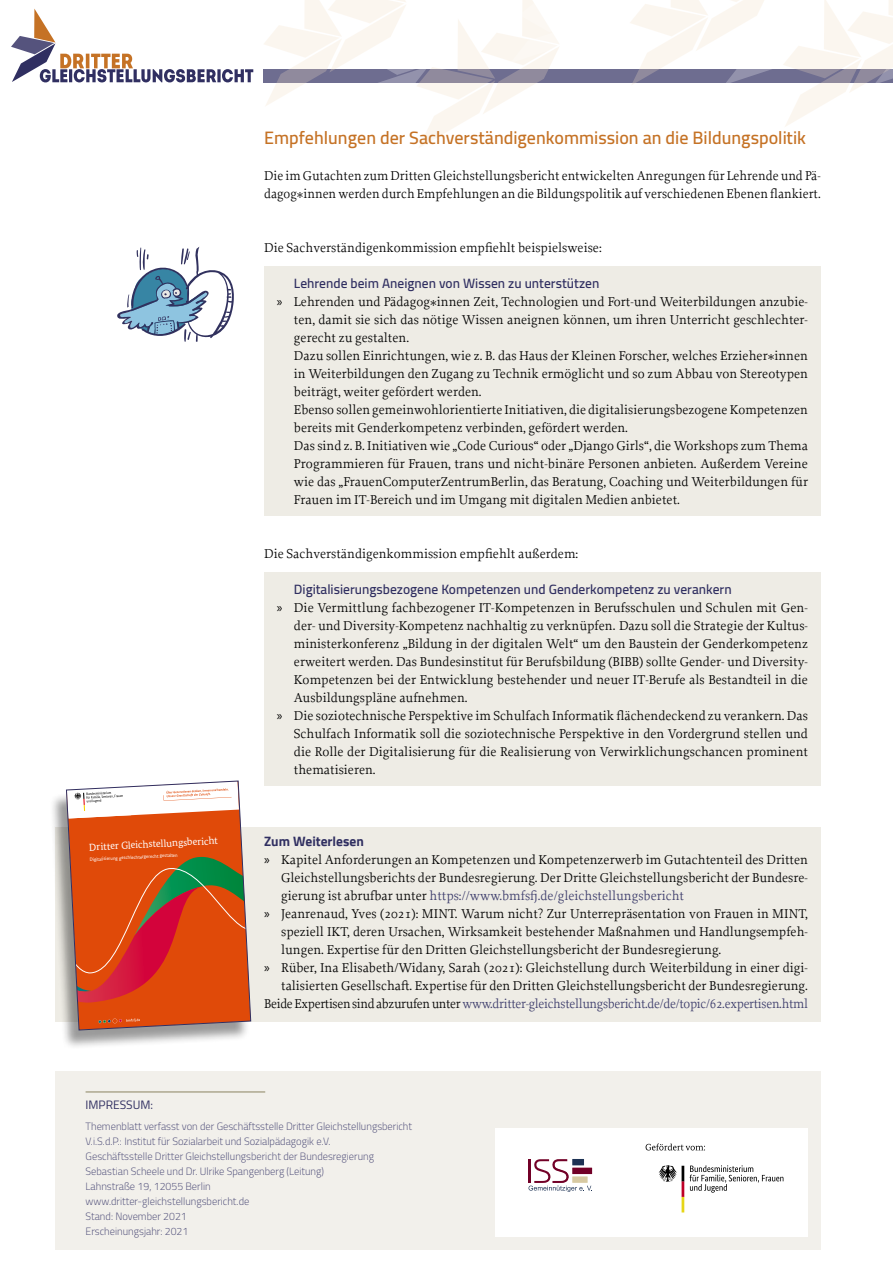
<style>
.page{position:relative;width:893px;height:1263px;background:#fff}
.page>*{position:absolute;margin:0;border:0;box-sizing:border-box;transform-origin:0 0}
.U2{font:600 18px "Cairo";color:#c57225}
.t1{font:300 16.5px "Cairo";color:#302f61}
.Kasten-Aufzählung{font:13.5px/18px "Proforma";color:#000;text-align:justify}
.Copy{font:13.5px/18px "Proforma";color:#000}
.Kasten-U3{font:600 13.5px "Cairo";color:#302f61}
.Kasten-Aufzählung-2{font:13.5px "Proforma";letter-spacing:-.02em;color:#3c3c6b}
.U3{font:700 13.5px "Cairo";color:#302f61}
.t2{font:12px "Cairo";color:#302f61}
.t3{font:300 10.5px "Cairo";color:#4c4b77}
.t4{font:10.35px "Bundes Serif";color:#fff}
.t5{font:4.8px "Bundes Sans";color:#fff}
.s1{font-family:"Myriad Pro"}
.s2{font-family:"Calibri"}
.s3{color:#3c3c6b}
.s4{color:#000}
.s5{font-size:21px}
</style>
<div class="page">
<svg style="left:11px;top:0;width:882px;height:148px"></svg>
<div style="left:55px;top:827px;width:766px;height:194px;background:#eeece5"></div>
<div style="left:264px;top:266px;width:557px;height:38px;background:#eeece5"></div>
<div style="left:264px;top:292px;width:557px;height:62px;background:#eeece5"></div>
<div style="left:264px;top:346px;width:557px;height:62px;background:#eeece5"></div>
<div style="left:264px;top:400px;width:557px;height:44px;background:#eeece5"></div>
<div style="left:264px;top:436px;width:557px;height:80px;background:#eeece5"></div>
<div style="left:264px;top:572px;width:557px;height:38px;background:#eeece5"></div>
<div style="left:264px;top:598px;width:557px;height:116px;background:#eeece5"></div>
<div style="left:264px;top:706px;width:557px;height:80px;background:#eeece5"></div>
<div style="left:55px;top:1071px;width:766px;height:179px;background:#f2f0eb"></div>
<div style="left:495px;top:1129px;width:136px;height:108px;background:#fff"></div>
<svg style="left:528px;top:1159px;width:64px;height:33px"></svg>
<hr style="left:86px;top:1091px;width:179px;height:2px;background:#ada88f">
<div style="left:623px;top:1129px;width:184px;height:108px;background:#fff"></div>
<svg style="left:690px;top:1165px;width:93px;height:27px"></svg>
<svg style="left:659px;top:1165px;width:25px;height:47px"></svg>
<svg style="left:646px;top:1143px;width:59px;height:7px"></svg>
<svg style="left:117px;top:247px;width:117px;height:95px"></svg>
<div style="left:50px;top:785px;width:201px;height:265px;background:#000;opacity:.4"></div>
<svg style="left:66px;top:781px;width:185px;height:249px;background:#d1673e"></svg>
<h2 class="U2" style="left:264px;top:122px;width:543px">Empfehlungen der Sachverständigenkommission an die Bildungspolitik</h2>
<p class="Copy" style="left:264px;top:166px;width:558px">Die im Gutachten zum Dritten Gleichstellungsbericht entwickelten Anregungen für Lehrende und Pä&shy;dagog*innen werden durch Empfehlungen an die Bildungspolitik auf verschiedenen Ebenen flankiert.</p>
<p class="Copy" style="left:264px;top:238px;width:339px">Die Sachverständigenkommission empfiehlt beispielsweise:</p>
<p class="Kasten-U3" style="left:294px;top:272px;width:307px">Lehrende beim Aneignen von Wissen zu unterstützen</p>
<p class="Kasten-Aufzählung" style="left:294px;top:292px;width:515px;text-indent:-17px"><span class="s1">»</span> Lehrenden und Pädagog*innen Zeit, Technologien und Fort-und Weiterbildungen anzubie&shy;ten, damit sie sich das nötige Wissen aneignen können, um ihren Unterricht geschlechter&shy;gerecht zu gestalten.</p>
<p class="Kasten-Aufzählung" style="left:294px;top:346px;width:515px">Dazu sollen Einrichtungen, wie z. B. das Haus der Kleinen Forscher, welches Erzieher*innen in Weiterbildungen den Zugang zu Technik ermöglicht und so zum Abbau von Stereotypen beiträgt, weiter gefördert werden.</p>
<p class="Kasten-Aufzählung" style="left:294px;top:400px;width:515px">Ebenso sollen gemeinwohlorientierte Initiativen, die digitalisierungsbezogene Kompetenzen bereits mit Genderkompetenz verbinden, gefördert werden.</p>
<p class="Kasten-Aufzählung" style="left:294px;top:436px;width:515px">Das sind z. B. Initiativen wie „Code Curious“ oder „Django Girls“, die Workshops zum Thema Programmieren für Frauen, trans und nicht-binäre Personen anbieten. Außerdem Vereine wie das „FrauenComputerZentrumBerlin, das Beratung, Coaching und Weiterbildungen für Frauen im IT-Bereich und im Umgang mit digitalen Medien anbietet.</p>
<p class="t4" style="left:89px;top:841px;width:130px;rotate:-3deg">Dritter Gleichstellungsbericht</p>
<p class="t5" style="left:90px;top:856px;width:90px;rotate:-3deg">Digitalisierung geschlechtergerecht gestalten</p>
<p class="Copy" style="left:264px;top:544px;width:316px">Die Sachverständigenkommission empfiehlt außerdem:</p>
<p class="Kasten-U3" style="left:294px;top:578px;width:439px">Digitalisierungsbezogene Kompetenzen und Genderkompetenz zu verankern</p>
<p class="Kasten-Aufzählung" style="left:294px;top:598px;width:516px;text-indent:-17px"><span class="s1">»</span> Die Vermittlung fachbezogener IT-Kompetenzen in Berufsschulen und Schulen mit Gen&shy;der- und Diversity-Kompetenz nachhaltig zu verknüpfen<span class="s2">.</span> Dazu soll die Strategie der Kultus&shy;ministerkonferenz „Bildung in der digitalen Welt“ um den Baustein der Genderkompetenz erweitert werden. Das Bundesinstitut für Berufsbildung (BIBB) sollte Gender- und Diversity-Kompetenzen bei der Entwicklung bestehender und neuer IT-Berufe als Bestandteil in die Ausbildungspläne aufnehmen.</p>
<p class="Kasten-Aufzählung" style="left:294px;top:706px;width:516px;text-indent:-17px"><span class="s1">»</span> Die soziotechnische Perspektive im Schulfach Informatik flächendeckend zu verankern. Das Schulfach Informatik soll die soziotechnische Perspektive in den Vordergrund stellen und die Rolle der Digitalisierung für die Realisierung von Verwirklichungschancen prominent thematisieren.</p>
<h3 class="U3" style="left:264px;top:833px;width:101px">Zum Weiterlesen</h3>
<p class="Kasten-Aufzählung" style="left:281px;top:850px;width:528px;text-indent:-17px"><span class="s1">»</span> Kapitel Anforderungen an Kompetenzen und Kompetenzerwerb im Gutachtenteil des Dritten Gleichstellungsberichts der Bundesregierung. Der Dritte Gleichstellungsbericht der Bundesre&shy;gierung ist abrufbar unter <span class="s3">https://www.bmfsfj.de/gleichstellungsbericht</span></p>
<p class="Kasten-Aufzählung" style="left:281px;top:904px;width:528px;text-indent:-17px"><span class="s1">»</span> Jeanrenaud, Yves (2021): MINT. Warum nicht? Zur Unterrepräsentation von Frauen in MINT, speziell IKT, deren Ursachen, Wirksamkeit bestehender Maßnahmen und Handlungsempfeh&shy;lungen. Expertise für den Dritten Gleichstellungsbericht der Bundesregierung.</p>
<p class="Kasten-Aufzählung" style="left:264px;top:958px;width:545px;text-align:right"><span class="s1">»</span> Rüber, Ina Elisabeth/Widany, Sarah (2021): Gleichstellung durch Weiterbildung in einer digi&shy;talisierten Gesellschaft. Expertise für den Dritten Gleichstellungsbericht der Bundesregierung.</p>
<p class="Kasten-Aufzählung-2" style="left:264px;top:995px;width:545px"><span class="s4">Beide Expertisen sind abzurufen unter</span> www.dritter-gleichstellungsbericht.de/de/topic/62.expertisen.html</p>
<p class="t2" style="left:86px;top:1095px;width:69px">IMPRESSUM:</p>
<p class="t3" style="left:86px;top:1118px;width:328px">Themenblatt verfasst von der Geschäftsstelle Dritter Gleichstellungsbericht</p>
<p class="t3" style="left:86px;top:1133px;width:247px">V.i.S.d.P.: Institut für Sozialarbeit und Sozialpädagogik e.V.</p>
<p class="t3" style="left:86px;top:1148px;width:290px">Geschäftsstelle Dritter Gleichstellungsbericht der Bundesregierung</p>
<p class="t3" style="left:86px;top:1163px;width:240px">Sebastian Scheele und Dr. Ulrike Spangenberg (Leitung)</p>
<p class="t3" style="left:86px;top:1178px;width:127px">Lahnstraße 19, 12055 Berlin</p>
<p class="t3" style="left:86px;top:1193px;width:165px">www.dritter-gleichstellungsbericht.de</p>
<p class="t3" style="left:86px;top:1208px;width:103px">Stand: November 2021</p>
<p class="t3" style="left:86px;top:1223px;width:104px">Erscheinungsjahr: 2021</p>
<p class="t1" style="left:55px;top:1222px;width:175px"><span class="s5">4</span> – Themenblatt Bildung</p>
</div>
